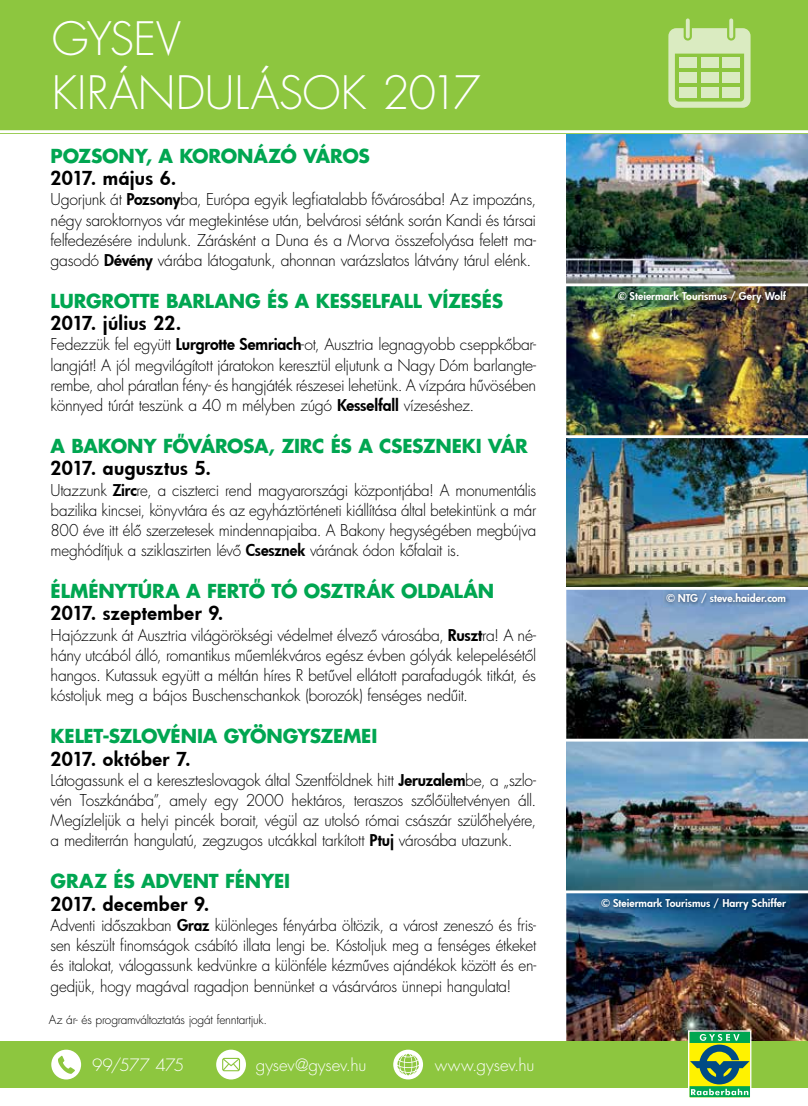
<style>
.page{position:relative;width:808px;height:1106px;background:#fff}
.page>*{position:absolute;margin:0;border:0;box-sizing:border-box;transform-origin:0 0}
.t1{font:300 44.85px/53.7px "Futura LT Pro";letter-spacing:-.005em;color:#fff}
.t2{font:700 18.75px "Futura LT Pro";letter-spacing:-.01em;color:#00a651}
.t3{font:800 18.75px "Futura";letter-spacing:.015em;color:#000}
.t4{font:300 16.5px "Futura LT Pro";letter-spacing:-.01em;color:#fff}
.t5{font:300 15.9px/20.2px "Futura LT Pro";letter-spacing:-.02em;color:#000;text-align:justify}
.t6{font:300 15.9px/20.2px "Futura LT Pro";letter-spacing:-.02em;color:#000;text-align:justify;scale:.96 1}
.t7{font:300 12px "Futura LT Pro";letter-spacing:-.02em;color:#000}
.t8{font:800 10.65px "Futura";color:#fff}
.s1{font-family:"Futura";font-weight:800}
</style>
<div class="page">
<img style="left:566px;top:133px;width:242px;height:908px">
<hr style="left:559px;top:890px;width:249px;height:3px;background:#fff">
<hr style="left:559px;top:738px;width:249px;height:3px;background:#fff">
<hr style="left:559px;top:587px;width:249px;height:3px;background:#fff">
<hr style="left:559px;top:435px;width:249px;height:3px;background:#fff">
<hr style="left:559px;top:283px;width:249px;height:3px;background:#fff">
<img style="left:615px;top:289px;width:174px;height:17px">
<img style="left:664px;top:590px;width:125px;height:16px">
<img style="left:599px;top:895px;width:190px;height:18px">
<div style="left:0;top:1041px;width:808px;height:47px;background:#8dc63f"></div>
<div style="left:51px;top:1049px;width:30px;height:30px;background:#fff;border-radius:50%"></div>
<svg style="left:58px;top:1055px;width:17px;height:18px"></svg>
<div style="left:216px;top:1049px;width:30px;height:30px;background:#fff;border-radius:50%"></div>
<svg style="left:222px;top:1057px;width:18px;height:14px"></svg>
<svg style="left:393px;top:1049px;width:30px;height:30px"></svg>
<svg style="left:397px;top:1053px;width:22px;height:22px"></svg>
<svg style="left:687px;top:1029px;width:65px;height:69px;background:#7cb256"></svg>
<div style="left:0;top:0;width:808px;height:133px;background:#8dc63f"></div>
<svg style="left:686px;top:18px;width:4px;height:20px"></svg>
<svg style="left:729px;top:18px;width:4px;height:20px"></svg>
<svg style="left:668px;top:28px;width:82px;height:80px"></svg>
<div style="left:679px;top:58px;width:17px;height:10px;background:#daebc1"></div>
<div style="left:679px;top:73px;width:17px;height:10px;background:#daebc1"></div>
<div style="left:679px;top:87px;width:17px;height:10px;background:#daebc1"></div>
<div style="left:701px;top:58px;width:17px;height:10px;background:#daebc1"></div>
<div style="left:701px;top:73px;width:17px;height:10px;background:#daebc1"></div>
<div style="left:701px;top:87px;width:17px;height:10px;background:#daebc1"></div>
<div style="left:723px;top:58px;width:17px;height:10px;background:#daebc1"></div>
<div style="left:723px;top:73px;width:17px;height:10px;background:#daebc1"></div>
<div style="left:723px;top:87px;width:17px;height:10px;background:#daebc1"></div>
<hr style="left:0;top:130px;width:808px;height:3px;background:#fff">
<h1 class="t1" style="left:52px;top:12px;width:430px">GYSEV<br>KIRÁNDULÁSOK 2017</h1>
<p class="t2" style="left:51px;top:141px;width:321px">POZSONY, A KORONÁZÓ VÁROS</p>
<p class="t3" style="left:51px;top:165px;width:127px">2017. május 6.</p>
<p class="t5" style="left:51px;top:189px;width:487px">Ugorjunk át <span class="s1">Pozsony</span>ba, Európa egyik legfiatalabb fővárosába! Az impozáns, négy saroktornyos vár megtekintése után, belvárosi sétánk során Kandi és társai felfedezésére indulunk. Zárásként a Duna és a Morva összefolyása felett ma&shy;gasodó <span class="s1">Dévény</span> várába látogatunk, ahonnan varázslatos látvány tárul elénk.</p>
<p class="t2" style="left:51px;top:286px;width:454px">LURGROTTE BARLANG ÉS A KESSELFALL VÍZESÉS</p>
<p class="t3" style="left:51px;top:311px;width:132px">2017. július 22.</p>
<p class="t5" style="left:51px;top:335px;width:487px">Fedezzük fel együtt <span class="s1">Lurgrotte Semriach</span>-ot, Ausztria legnagyobb cseppkőbar&shy;langját! A jól megvilágított járatokon keresztül eljutunk a Nagy Dóm barlangte&shy;rembe, ahol páratlan fény- és hangjáték részesei lehetünk. A vízpára hűvösében könnyed túrát teszünk a 40 m mélyben zúgó <span class="s1">Kesselfall</span> vízeséshez.</p>
<p class="t2" style="left:51px;top:431px;width:479px">A BAKONY FŐVÁROSA, ZIRC ÉS A CSESZNEKI VÁR</p>
<p class="t3" style="left:51px;top:456px;width:162px">2017. augusztus 5.</p>
<p class="t6" style="left:51px;top:480px;width:507px">Utazzunk <span class="s1">Zirc</span>re, a ciszterci rend magyarországi központjába! A monumentális bazilika kincsei, könyvtára és az egyháztörténeti kiállítása által betekintünk a már 800 éve itt élő szerzetesek mindennapjaiba. A Bakony hegységében megbújva meghódítjuk a sziklaszirten lévő <span class="s1">Csesznek</span> várának ódon kőfalait is.</p>
<p class="t2" style="left:51px;top:576px;width:445px">ÉLMÉNYTÚRA A FERTŐ TÓ OSZTRÁK OLDALÁN</p>
<p class="t3" style="left:51px;top:601px;width:174px">2017. szeptember 9.</p>
<p class="t5" style="left:51px;top:625px;width:487px">Hajózzunk át Ausztria világörökségi védelmet élvező városába, <span class="s1">Ruszt</span>ra! A né&shy;hány utcából álló, romantikus műemlékváros egész évben gólyák kelepelésétől hangos. Kutassuk együtt a méltán híres R betűvel ellátott parafadugók titkát, és kóstoljuk meg a bájos Buschenschankok (borozók) fenséges nedűit.</p>
<p class="t2" style="left:51px;top:721px;width:328px">KELET-SZLOVÉNIA GYÖNGYSZEMEI</p>
<p class="t3" style="left:51px;top:746px;width:142px">2017. október 7.</p>
<p class="t5" style="left:51px;top:770px;width:487px">Látogassunk el a kereszteslovagok által Szentföldnek hitt <span class="s1">Jeruzalem</span>be, a „szlo&shy;vén Toszkánába”, amely egy 2000 hektáros, teraszos szőlőültetvényen áll.<br>Megízleljük a helyi pincék borait, végül az utolsó római császár szülőhelyére, a mediterrán hangulatú, zegzugos utcákkal tarkított <span class="s1">Ptuj</span> városába utazunk.</p>
<p class="t2" style="left:51px;top:866px;width:241px">GRAZ ÉS ADVENT FÉNYEI</p>
<p class="t3" style="left:51px;top:891px;width:160px">2017. december 9.</p>
<p class="t6" style="left:51px;top:915px;width:507px">Adventi időszakban <span class="s1">Graz</span> különleges fényárba öltözik, a várost zeneszó és fris&shy;sen készült finomságok csábító illata lengi be. Kóstoljuk meg a fenséges étkeket és italokat, válogassunk kedvünkre a különféle kézműves ajándékok között és en&shy;gedjük, hogy magával ragadjon bennünket a vásárváros ünnepi hangulata!</p>
<p class="t7" style="left:49px;top:1011px;width:220px">Az ár- és programváltoztatás jogát fenntartjuk.</p>
<p class="t4" style="left:92px;top:1054px;width:94px">99/577 475</p>
<p class="t4" style="left:256px;top:1054px;width:112px">gysev@gysev.hu</p>
<p class="t4" style="left:435px;top:1054px;width:101px">www.gysev.hu</p>
<p class="t8" style="left:618px;top:289px;width:170px">© Steiermark Tourismus / Gery Wolf</p>
<p class="t8" style="left:666px;top:590px;width:121px">© NTG / steve.haider.com</p>
<p class="t8" style="left:601px;top:895px;width:186px">© Steiermark Tourismus / Harry Schiffer</p>
</div>
